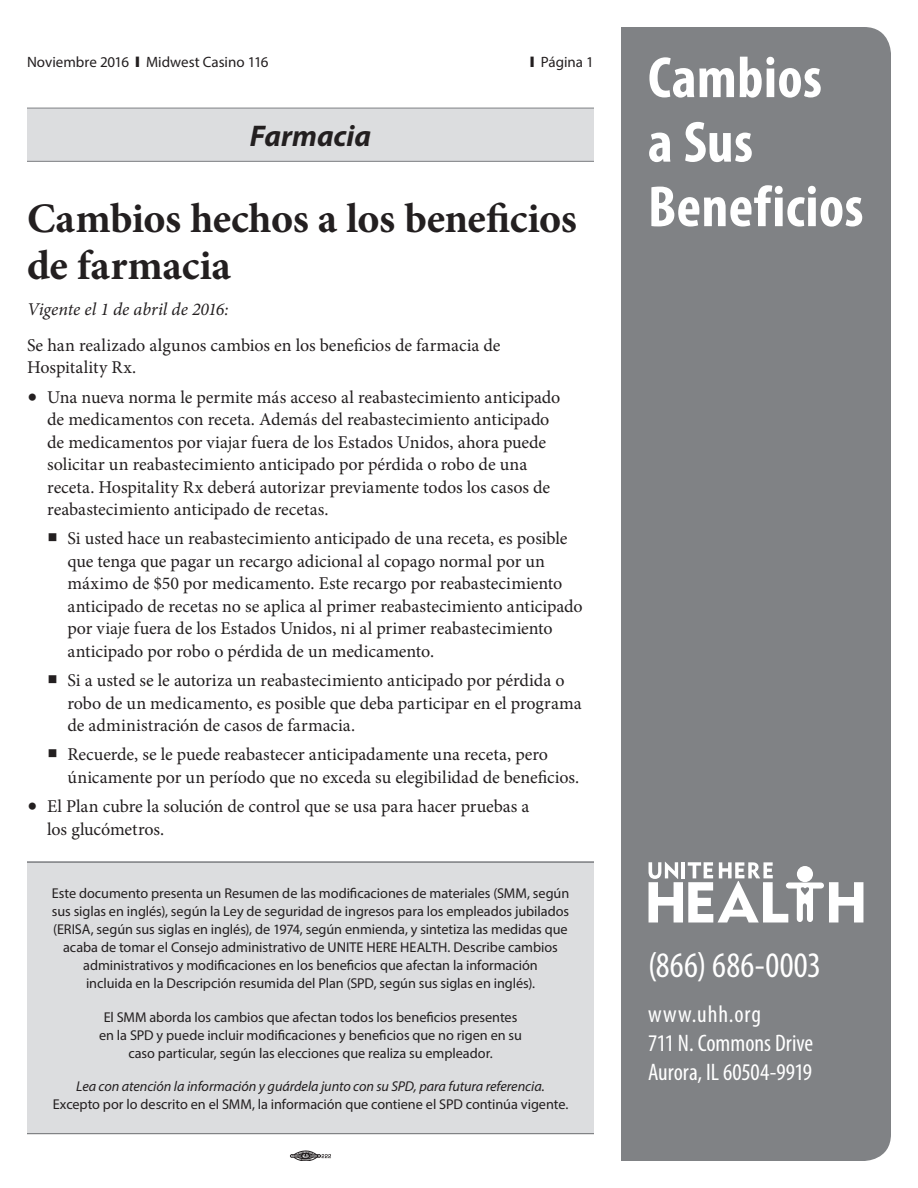
<style>
.page{position:relative;width:918px;height:1188px;background:#fff}
.page>*{position:absolute;margin:0;border:0;box-sizing:border-box;transform-origin:0 0}
.t1{font:700 condensed 58.5px/64.5px "Myriad Pro";letter-spacing:.005em;color:#fff}
.t2{font:700 42px/46.5px "Minion Pro";letter-spacing:-.01em;color:#231f20}
.t3{font:condensed 36px "Myriad Pro";letter-spacing:.005em;color:#fff}
.t4{font:italic 700 30px "Myriad Pro";letter-spacing:-.005em;color:#231f20}
.t5{font:condensed 24px/29.2px "Myriad Pro";color:#fff}
.t6{font:18px/22.5px "Minion Pro";letter-spacing:-.005em;color:#231f20}
.t7{font:15px "Myriad Pro";color:#231f20}
.t8{font:14.25px/18px "Myriad Pro";letter-spacing:-.005em;color:#231f20;text-align:center}
.t9{font:italic 14.25px "Myriad Pro";letter-spacing:-.005em;color:#231f20}
.s1{font-style:italic}
.s2{font-size:27px}
</style>
<div class="page">
<div style="left:27px;top:862px;width:567px;height:272px;background:#dcdddf"></div>
<div style="left:621px;top:27px;width:270px;height:1134px;background:#808285"></div>
<svg style="left:649px;top:862px;width:214px;height:60px"></svg>
<hr style="left:27px;top:862px;width:567px;height:1px;background:#808285">
<hr style="left:27px;top:1133px;width:567px;height:1px;background:#808285">
<div style="left:27px;top:108px;width:567px;height:54px;background:#dcdddf"></div>
<hr style="left:27px;top:108px;width:567px;height:1px;background:#808285">
<hr style="left:27px;top:161px;width:567px;height:1px;background:#808285">
<svg style="left:290px;top:1151px;width:41px;height:10px"></svg>
<p class="t7" style="left:27px;top:53px;width:243px">Noviembre 2016 ❙ Midwest Casino 116</p>
<p class="t7" style="left:530px;top:53px;width:65px">❙ Página 1</p>
<p class="t1" style="left:648px;top:44px;width:217px">Cambios<br>a Sus<br>Beneficios</p>
<p class="t4" style="left:250px;top:116px;width:123px">Farmacia</p>
<p class="t2" style="left:27px;top:195px;width:551px">Cambios hechos a los beneficios de farmacia</p>
<p class="t6" style="left:27px;top:291px;width:475px;line-height:36px"><span class="s1">Vigente el 1 de abril de 2016:<br></span>Se han realizado algunos cambios en los beneficios de farmacia de</p>
<p class="t6" style="left:27px;top:357px;width:111px">Hospitality Rx.</p>
<p class="t6" style="left:47px;top:386px;width:515px;text-indent:-20px"><span class="s2">•</span> Una nueva norma le permite más acceso al reabastecimiento anticipado de medicamentos con receta. Además del reabastecimiento anticipado de medicamentos por viajar fuera de los Estados Unidos, ahora puede solicitar un reabastecimiento anticipado por pérdida o robo de una receta. Hospitality Rx deberá autorizar previamente todos los casos de reabastecimiento anticipado de recetas.</p>
<p class="t6" style="left:68px;top:528px;width:517px;text-indent:-20px"><span class="s2">■</span> Si usted hace un reabastecimiento anticipado de una receta, es posible que tenga que pagar un recargo adicional al copago normal por un máximo de $50 por medicamento. Este recargo por reabastecimiento anticipado de recetas no se aplica al primer reabastecimiento anticipado por viaje fuera de los Estados Unidos, ni al primer reabastecimiento anticipado por robo o pérdida de un medicamento.</p>
<p class="t6" style="left:68px;top:669px;width:516px;text-indent:-20px"><span class="s2">■</span> Si a usted se le autoriza un reabastecimiento anticipado por pérdida o robo de un medicamento, es posible que deba participar en el programa de administración de casos de farmacia.</p>
<p class="t6" style="left:68px;top:744px;width:513px;text-indent:-20px"><span class="s2">■</span> Recuerde, se le puede reabastecer anticipadamente una receta, pero únicamente por un período que no exceda su elegibilidad de beneficios.</p>
<p class="t6" style="left:47px;top:795px;width:484px;text-indent:-20px"><span class="s2">•</span> El Plan cubre la solución de control que se usa para hacer pruebas a los glucómetros.</p>
<p class="t8" style="left:52px;top:884px;width:519px">Este documento presenta un Resumen de las modificaciones de materiales (SMM, según sus siglas en inglés), según la Ley de seguridad de ingresos para los empleados jubilados (ERISA, según sus siglas en inglés), de 1974, según enmienda, y sintetiza las medidas que acaba de tomar el Consejo administrativo de UNITE HERE HEALTH. Describe cambios administrativos y modificaciones en los beneficios que afectan la información<br>incluida en la Descripción resumida del Plan (SPD, según sus siglas en inglés).</p>
<p class="t8" style="left:99px;top:1008px;width:424px">El SMM aborda los cambios que afectan todos los beneficios presentes en la SPD y puede incluir modificaciones y beneficios que no rigen en su caso particular, según las elecciones que realiza su empleador.</p>
<p class="t9" style="left:76px;top:1078px;width:470px">Lea con atención la información y guárdela junto con su SPD, para futura referencia.</p>
<p class="t8" style="left:53px;top:1095px;width:517px">Excepto por lo descrito en el SMM, la información que contiene el SPD continúa vigente.</p>
<p class="t3" style="left:648px;top:943px;width:174px">(866) 686-0003</p>
<p class="t5" style="left:648px;top:999px;width:167px">www.uhh.org<br>711 N. Commons Drive<br>Aurora, IL 60504-9919</p>
</div>
